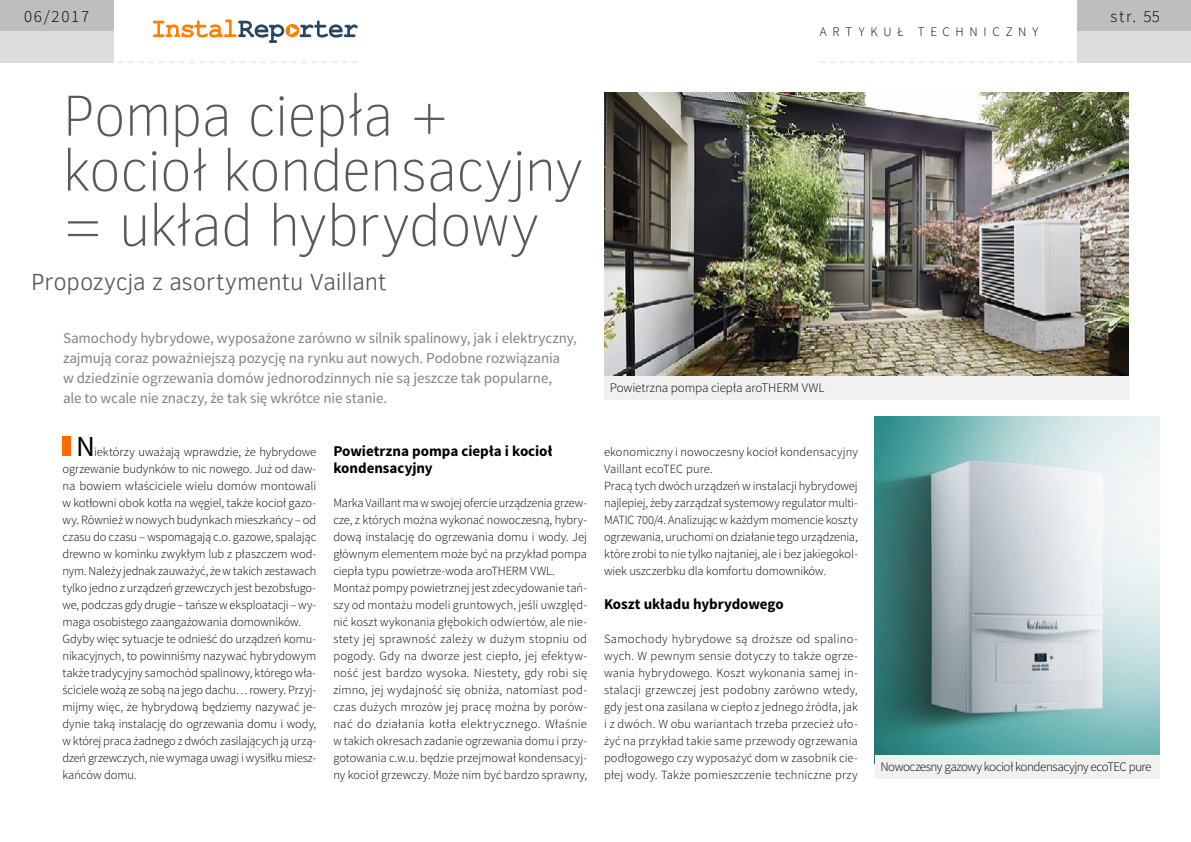
<style>
.page{position:relative;width:1191px;height:842px;background:#fff}
.page>*{position:absolute;margin:0;border:0;box-sizing:border-box;transform-origin:0 0}
.t1{font:100 59px/55px "Clear Sans";letter-spacing:-.025em;color:#58595b}
.t2{font:29px "Source Sans Pro";color:#000}
.t3{font:300 24px "Clear Sans";letter-spacing:-.01em;color:#58595b}
.t4{font:300 17px "Source Sans Pro";letter-spacing:.1em;color:#000}
.t5{font:15px/20px "Source Sans Pro";letter-spacing:-.01em;color:#808285}
.t6{font:700 15px/17px "Source Sans Pro";letter-spacing:-.005em;color:#000}
.t7{font:300 13px "Source Sans Pro";letter-spacing:-.035em;color:#000}
.t8{font:300 13px "Source Sans Pro";letter-spacing:-.015em;color:#000}
.t9{font:300 13px "Source Sans Pro";letter-spacing:.44em;color:#000}
.t10{font:300 12.5px/17px "Source Sans Pro";letter-spacing:-.005em;color:#000}
</style>
<div class="page">
<div style="left:1077px;top:0;width:114px;height:31px;background:#bcbec0"></div>
<div style="left:1077px;top:31px;width:114px;height:31px;background:#dcddde"></div>
<svg style="left:153px;top:20px;width:204px;height:23px"></svg>
<div style="left:0;top:0;width:113px;height:31px;background:#bcbec0"></div>
<div style="left:0;top:31px;width:113px;height:31px;background:#dcddde"></div>
<svg style="left:108px;top:62px;width:249px;height:1px"></svg>
<svg style="left:820px;top:62px;width:263px;height:1px"></svg>
<div style="left:63px;top:436px;width:8px;height:20px;background:#ff6a00"></div>
<img style="left:604px;top:93px;width:524px;height:283px">
<div style="left:604px;top:376px;width:524px;height:24px;background:#f1f1f2"></div>
<img style="left:874px;top:417px;width:285px;height:338px">
<div style="left:874px;top:755px;width:285px;height:24px;background:#f1f1f2"></div>
<h3 class="t4" style="left:24px;top:6px;width:67px">06/2017</h3>
<h3 class="t4" style="left:1110px;top:6px;width:51px">str. 55</h3>
<p class="t9" style="left:820px;top:24px;width:220px">artykuł techniczny</p>
<h1 class="t1" style="left:62px;top:88px;width:522px">Pompa ciepła + kocioł kondensacyjny = układ hybrydowy</h1>
<h3 class="t3" style="left:31px;top:266px;width:357px">Propozycja z asortymentu Vaillant</h3>
<p class="t5" style="left:63px;top:328px;width:515px">Samochody hybrydowe, wyposażone zarówno w silnik spalinowy, jak i elektryczny, zajmują coraz poważniejszą pozycję na rynku aut nowych. Podobne rozwiązania<br>w dziedzinie ogrzewania domów jednorodzinnych nie są jeszcze tak popularne,<br>ale to wcale nie znaczy, że tak się wkrótce nie stanie.</p>
<h2 class="t2" style="left:76px;top:429px;width:20px">N</h2>
<p class="t10" style="left:63px;top:444px;width:255px;text-indent:32px">iektórzy uważają wprawdzie, że hybrydowe ogrzewanie budynków to nic nowego. Już od daw&shy;na bowiem właściciele wielu domów montowali w kotłowni obok kotła na węgiel, także kocioł gazo&shy;wy. Również w nowych budynkach mieszkańcy – od czasu do czasu – wspomagają c.o. gazowe, spalając drewno w kominku zwykłym lub z płaszczem wod&shy;nym. Należy jednak zauważyć, że w takich zestawach tylko jedno z urządzeń grzewczych jest bezobsługo&shy;we, podczas gdy drugie – tańsze w eksploatacji – wy&shy;maga osobistego zaangażowania domowników.<br>Gdyby więc sytuacje te odnieść do urządzeń komu&shy;nikacyjnych, to powinniśmy nazywać hybrydowym także tradycyjny samochód spalinowy, którego wła&shy;ściciele wożą ze sobą na jego dachu… rowery. Przyj&shy;mijmy więc, że hybrydową będziemy nazywać je&shy;dynie taką instalację do ogrzewania domu i wody, w której praca żadnego z dwóch zasilających ją urzą&shy;dzeń grzewczych, nie wymaga uwagi i wysiłku miesz&shy;kańców domu.</p>
<p class="t6" style="left:333px;top:443px;width:220px">Powietrzna pompa ciepła i kocioł kondensacyjny</p>
<p class="t10" style="left:333px;top:495px;width:255px">Marka Vaillant ma w swojej ofercie urządzenia grzew&shy;cze, z których można wykonać nowoczesną, hybry&shy;dową instalację do ogrzewania domu i wody. Jej głównym elementem może być na przykład pompa ciepła typu powietrze-woda aroTHERM VWL.<br>Montaż pompy powietrznej jest zdecydowanie tań&shy;szy od montażu modeli gruntowych, jeśli uwzględ&shy;nić koszt wykonania głębokich odwiertów, ale nie&shy;stety jej sprawność zależy w dużym stopniu od pogody. Gdy na dworze jest ciepło, jej efektyw&shy;ność jest bardzo wysoka. Niestety, gdy robi się zimno, jej wydajność się obniża, natomiast pod&shy;czas dużych mrozów jej pracę można by porów&shy;nać do działania kotła elektrycznego. Właśnie w takich okresach zadanie ogrzewania domu i przy&shy;gotowania c.w.u. będzie przejmował kondensacyj&shy;ny kocioł grzewczy. Może nim być bardzo sprawny,</p>
<p class="t8" style="left:609px;top:380px;width:216px">Powietrzna pompa ciepła aroTHERM VWL</p>
<p class="t10" style="left:604px;top:444px;width:255px">ekonomiczny i nowoczesny kocioł kondensacyjny Vaillant ecoTEC pure.<br>Pracą tych dwóch urządzeń w instalacji hybrydowej najlepiej, żeby zarządzał systemowy regulator multi-MATIC 700/4. Analizując w każdym momencie koszty ogrzewania, uruchomi on działanie tego urządzenia, które zrobi to nie tylko najtaniej, ale i bez jakiegokol&shy;wiek uszczerbku dla komfortu domowników.</p>
<p class="t6" style="left:604px;top:596px;width:181px">Koszt układu hybrydowego</p>
<p class="t10" style="left:604px;top:631px;width:255px;text-align:justify">Samochody hybrydowe są droższe od spalino&shy;wych. W pewnym sensie dotyczy to także ogrze&shy;wania hybrydowego. Koszt wykonania samej in&shy;stalacji grzewczej jest podobny zarówno wtedy, gdy jest ona zasilana w ciepło z jednego źródła, jak i z dwóch. W obu wariantach trzeba przecież uło&shy;żyć na przykład takie same przewody ogrzewania podłogowego czy wyposażyć dom w zasobnik cie&shy;płej wody. Także pomieszczenie techniczne przy</p>
<p class="t7" style="left:880px;top:758px;width:272px">Nowoczesny gazowy kocioł kondensacyjny ecoTEC pure</p>
</div>
